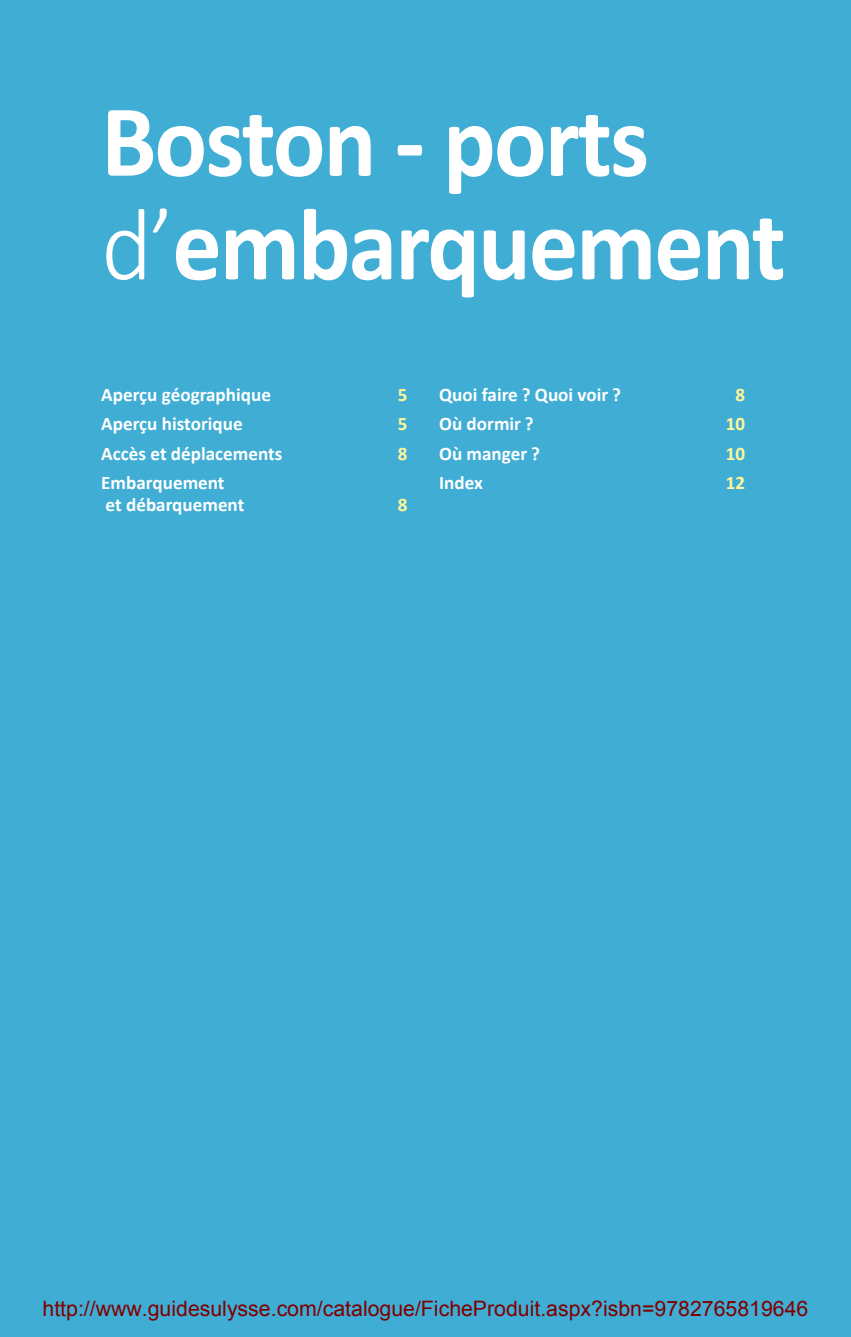
<style>
.page{position:relative;width:851px;height:1337px;background:#fff}
.page>*{position:absolute;margin:0;border:0;box-sizing:border-box;transform-origin:0 0}
.t1{font:700 103.5px/103.5px "Calibri";letter-spacing:-.02em;color:#fff;scale:.95 1}
.t2{font:21.38px "Arial";color:#800000}
.t3{font:700 19.12px/21.4px "Calibri";color:#fff}
.t4{font:700 19.12px "Calibri";color:#fff79a}
.s1{font-weight:300}
</style>
<div class="page">
<div style="left:0;top:0;width:850px;height:1336px;background:#40add5"></div>
<h1 class="t1" style="left:101px;top:89px;width:722px">Boston - ports <span class="s1">d’</span>embarquement</h1>
<p class="t3" style="left:101px;top:384px;width:171px">Aperçu géographique</p>
<p class="t4" style="left:398px;top:382px;width:11px">5</p>
<p class="t3" style="left:101px;top:413px;width:143px">Aperçu historique</p>
<p class="t4" style="left:398px;top:412px;width:11px">5</p>
<p class="t3" style="left:101px;top:443px;width:183px">Accès et déplacements</p>
<p class="t4" style="left:398px;top:441px;width:11px">8</p>
<p class="t3" style="left:101px;top:472px;width:144px">Embarquement et débarquement</p>
<p class="t4" style="left:398px;top:492px;width:11px">8</p>
<p class="t3" style="left:439px;top:384px;width:183px">Quoi faire ? Quoi voir ?</p>
<p class="t4" style="left:735px;top:382px;width:11px">8</p>
<p class="t3" style="left:439px;top:413px;width:96px">Où dormir ?</p>
<p class="t4" style="left:725px;top:412px;width:21px">10</p>
<p class="t3" style="left:439px;top:443px;width:102px">Où manger ?</p>
<p class="t4" style="left:725px;top:441px;width:21px">10</p>
<p class="t3" style="left:439px;top:472px;width:45px">Index</p>
<p class="t4" style="left:725px;top:471px;width:21px">12</p>
<p class="t2" style="left:43px;top:1294px;width:767px">http://www.guidesulysse.com/catalogue/FicheProduit.aspx?isbn=9782765819646</p>
</div>
